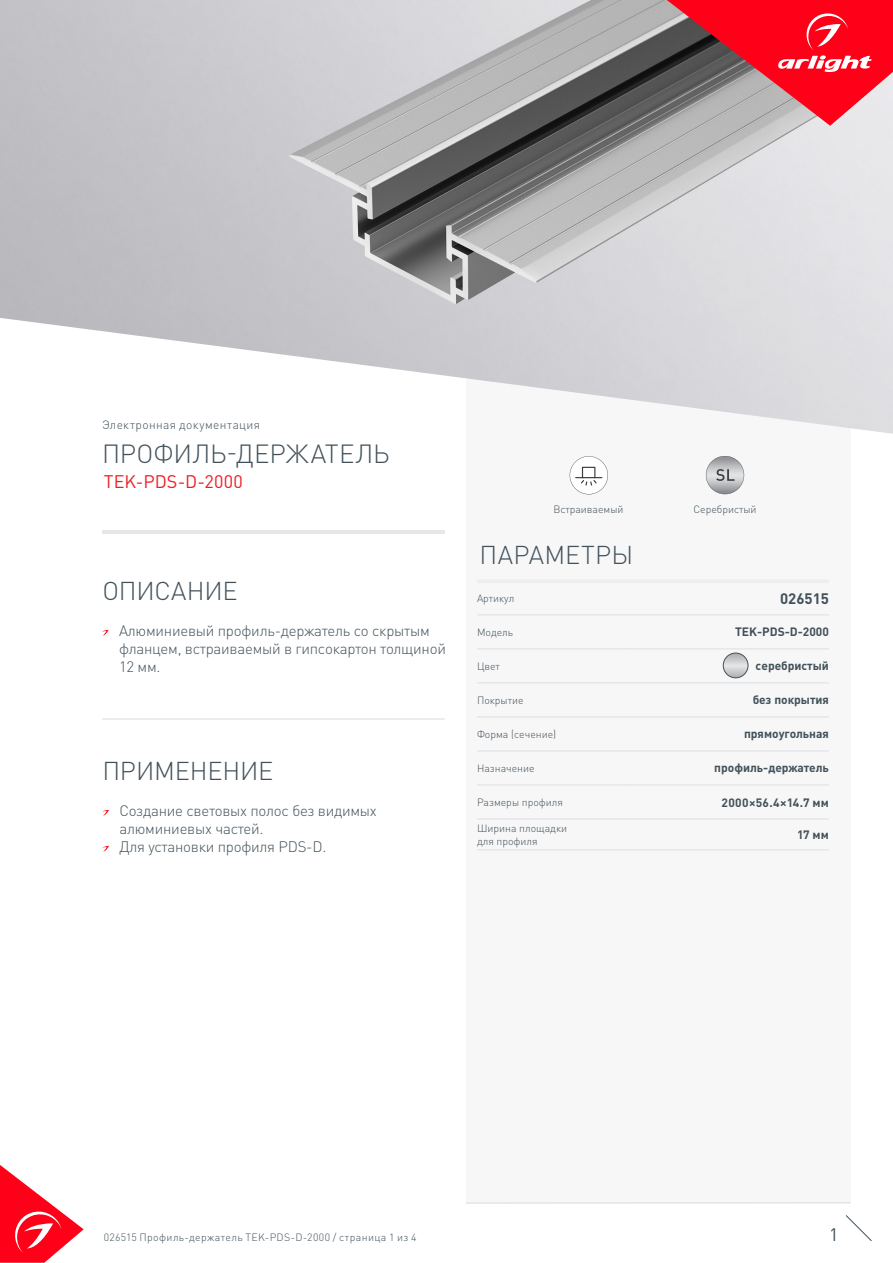
<style>
.page{position:relative;width:893px;height:1263px;background:#fff}
.page>*{position:absolute;margin:0;border:0;box-sizing:border-box;transform-origin:0 0}
.t1{font:300 25.95px "DIN Pro";color:#425159}
.t2{font:300 25.5px "DIN Pro";letter-spacing:-.005em;color:#425159}
.t3{font:300 25.5px "DIN Pro";letter-spacing:.015em;color:#425159}
.t4{font:18px "DIN Pro";letter-spacing:.01em;color:#ee1d23}
.t5{font:18px "DIN Pro";color:#425159}
.t6{font:300 15px/18px "DIN Pro";letter-spacing:-.015em;color:#425159}
.t7{font:700 15px "DIN Pro";color:#425159}
.t8{font:700 12px "DIN Pro";color:#425159}
.t9{font:300 12px "DIN Pro";letter-spacing:.03em;color:#425159}
.t10{font:700 12px "DIN Pro";letter-spacing:.025em;color:#425159}
.t11{font:300 10.5px "DIN Pro";color:#425159}
.t12{font:300 10.5px "DIN Pro";letter-spacing:.04em;color:#425159}
</style>
<div class="page">
<svg style="left:0;top:1165px;width:84px;height:98px"></svg>
<svg style="left:845px;top:1215px;width:27px;height:26px"></svg>
<div style="left:466px;top:257px;width:384px;height:946px;background:#f7f7f8"></div>
<img style="left:0;top:0;width:893px;height:434px">
<svg style="left:706px;top:456px;width:38px;height:38px"></svg>
<hr style="left:102px;top:530px;width:342px;height:3px;background:#e6e7e9">
<hr style="left:477px;top:579px;width:148px;height:4px;background:#eeeeef">
<hr style="left:625px;top:579px;width:204px;height:4px;background:#eeeeef">
<hr style="left:477px;top:614px;width:148px;height:1px;background:#e6e7e9">
<hr style="left:625px;top:614px;width:204px;height:1px;background:#e6e7e9">
<hr style="left:477px;top:648px;width:148px;height:2px;background:#e6e7e9">
<hr style="left:625px;top:648px;width:204px;height:2px;background:#e6e7e9">
<hr style="left:477px;top:682px;width:148px;height:2px;background:#e6e7e9">
<hr style="left:625px;top:682px;width:204px;height:2px;background:#e6e7e9">
<hr style="left:477px;top:716px;width:148px;height:2px;background:#e6e7e9">
<hr style="left:625px;top:716px;width:204px;height:2px;background:#e6e7e9">
<hr style="left:477px;top:750px;width:148px;height:2px;background:#e6e7e9">
<hr style="left:625px;top:750px;width:204px;height:2px;background:#e6e7e9">
<hr style="left:477px;top:784px;width:148px;height:2px;background:#e6e7e9">
<hr style="left:625px;top:784px;width:204px;height:2px;background:#e6e7e9">
<hr style="left:477px;top:818px;width:148px;height:2px;background:#e6e7e9">
<hr style="left:625px;top:818px;width:204px;height:2px;background:#e6e7e9">
<hr style="left:477px;top:849px;width:148px;height:2px;background:#e6e7e9">
<hr style="left:625px;top:849px;width:204px;height:2px;background:#e6e7e9">
<hr style="left:466px;top:1202px;width:384px;height:1px;background:#dcdddf">
<svg style="left:667px;top:0;width:226px;height:126px;background:#d24755"></svg>
<svg style="left:102px;top:810px;width:7px;height:6px"></svg>
<svg style="left:102px;top:846px;width:7px;height:6px"></svg>
<hr style="left:102px;top:718px;width:343px;height:1px;background:#dcdddf">
<svg style="left:723px;top:653px;width:25px;height:25px"></svg>
<div style="left:723px;top:653px;width:25px;height:25px;border:1px solid #425159;border-radius:50%"></div>
<svg style="left:102px;top:630px;width:7px;height:6px"></svg>
<svg style="left:570px;top:456px;width:38px;height:38px"></svg>
<p class="t9" style="left:102px;top:417px;width:160px">Электронная документация</p>
<p class="t1" style="left:102px;top:436px;width:289px">ПРОФИЛЬ-ДЕРЖАТЕЛЬ</p>
<p class="t4" style="left:104px;top:470px;width:141px">TEK-PDS-D-2000</p>
<p class="t2" style="left:102px;top:573px;width:137px">ОПИСАНИЕ</p>
<p class="t6" style="left:119px;top:620px;width:328px">Алюминиевый профиль-держатель со скрытым фланцем, встраиваемый в гипсокартон толщиной<br>12 мм.</p>
<p class="t2" style="left:102px;top:753px;width:172px">ПРИМЕНЕНИЕ</p>
<p class="t6" style="left:119px;top:800px;width:259px">Создание световых полос без видимых алюминиевых частей.</p>
<p class="t6" style="left:119px;top:836px;width:208px">Для установки профиля PDS-D.</p>
<p class="t11" style="left:553px;top:502px;width:72px">Встраиваемый</p>
<p class="t11" style="left:693px;top:502px;width:65px">Серебристый</p>
<p class="t3" style="left:479px;top:537px;width:155px">ПАРАМЕТРЫ</p>
<p class="t11" style="left:477px;top:591px;width:39px">Артикул</p>
<p class="t7" style="left:780px;top:588px;width:50px">026515</p>
<p class="t11" style="left:477px;top:625px;width:38px">Модель</p>
<p class="t8" style="left:735px;top:624px;width:95px">TEK-PDS-D-2000</p>
<p class="t11" style="left:477px;top:659px;width:24px">Цвет</p>
<p class="t8" style="left:756px;top:658px;width:75px">серебристый</p>
<p class="t11" style="left:477px;top:693px;width:48px">Покрытие</p>
<p class="t8" style="left:753px;top:692px;width:78px">без покрытия</p>
<p class="t11" style="left:477px;top:727px;width:81px">Форма (сечение)</p>
<p class="t8" style="left:744px;top:726px;width:86px">прямоугольная</p>
<p class="t11" style="left:477px;top:761px;width:59px">Назначение</p>
<p class="t8" style="left:714px;top:760px;width:116px">профиль-держатель</p>
<p class="t11" style="left:477px;top:795px;width:87px">Размеры профиля</p>
<p class="t10" style="left:722px;top:794px;width:109px">2000×56.4×14.7 мм</p>
<p class="t11" style="left:477px;top:821px;width:92px">Ширина площадки</p>
<p class="t11" style="left:477px;top:834px;width:62px">для профиля</p>
<p class="t8" style="left:797px;top:826px;width:33px">17 мм</p>
<p class="t12" style="left:104px;top:1230px;width:314px">026515 Профиль-держатель TEK-PDS-D-2000 / страница 1 из 4</p>
<p class="t5" style="left:829px;top:1222px;width:11px">1</p>
</div>
